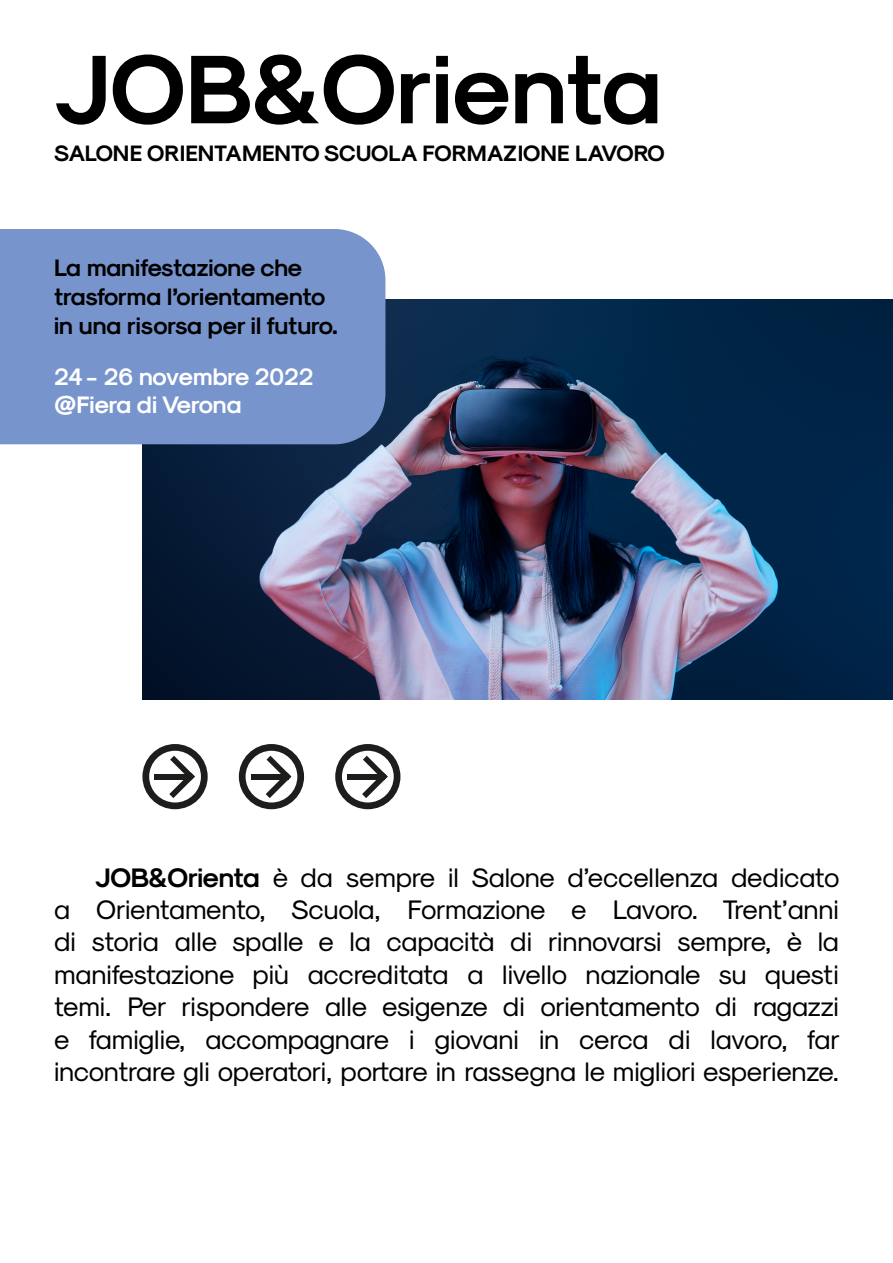
<style>
.page{position:relative;width:893px;height:1263px;background:#fff}
.page>*{position:absolute;margin:0;border:0;box-sizing:border-box;transform-origin:0 0}
.t1{font:98.25px "Sk Modernist Bold";color:#000}
.t2{font:27px/32.4px "Sk Modernist Regular";letter-spacing:-.01em;color:#000;text-align:justify}
.t3{font:24px/28.8px "Sk Modernist Bold";letter-spacing:-.01em;color:#000}
.t4{font:24px/28.8px "Sk Modernist Bold";color:#fff}
.t5{font:22.5px "Sk Modernist Bold";color:#000}
.s1{font-family:"Sk Modernist Bold"}
</style>
<div class="page">
<img style="left:142px;top:300px;width:751px;height:399px">
<svg style="left:335px;top:744px;width:65px;height:65px"></svg>
<svg style="left:239px;top:744px;width:65px;height:65px"></svg>
<svg style="left:142px;top:744px;width:66px;height:65px"></svg>
<div style="left:0;top:229px;width:385px;height:215px;background:#7894cc"></div>
<h1 class="t1" style="left:54px;top:31px;width:609px">JOB&amp;Orienta</h1>
<p class="t5" style="left:54px;top:140px;width:612px">SALONE ORIENTAMENTO SCUOLA FORMAZIONE LAVORO</p>
<p class="t3" style="left:54px;top:253px;width:285px">La manifestazione che trasforma l’orientamento in una risorsa per il futuro.</p>
<p class="t4" style="left:54px;top:361px;width:261px">24 - 26 novembre 2022 @Fiera di Verona</p>
<p class="t2" style="left:54px;top:861px;width:787px;text-indent:41px"><span class="s1">JOB&amp;Orienta</span> è da sempre il Salone d’eccellenza dedicato a Orientamento, Scuola, Formazione e Lavoro. Trent’anni di storia alle spalle e la capacità di rinnovarsi sempre, è la manifestazione più accreditata a livello nazionale su questi temi. Per rispondere alle esigenze di orientamento di ragazzi e famiglie, accompagnare i giovani in cerca di lavoro, far incontrare gli operatori, portare in rassegna le migliori esperienze.</p>
</div>
